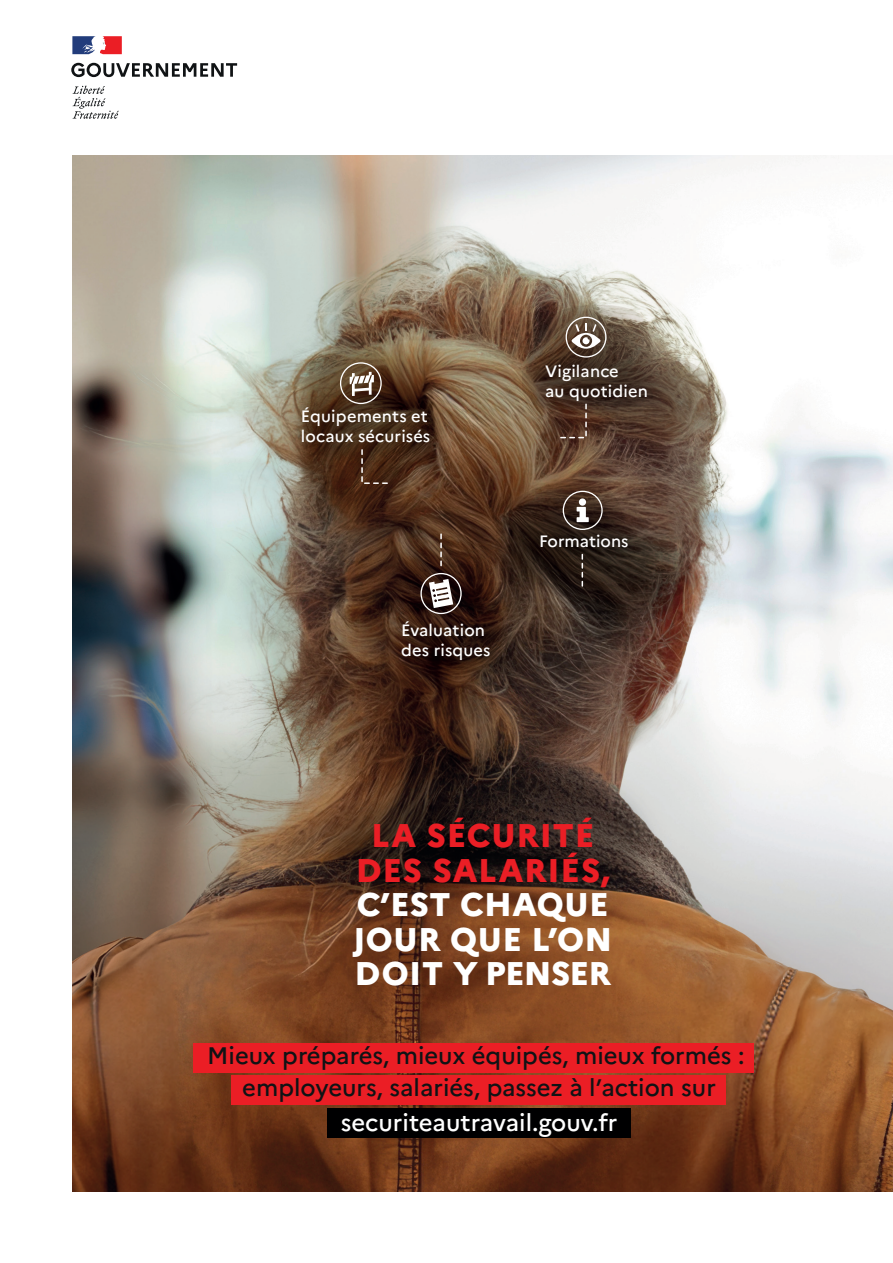
<style>
.page{position:relative;width:893px;height:1263px;background:#fff}
.page>*{position:absolute;margin:0;border:0;box-sizing:border-box;transform-origin:0 0}
.t1{font:800 32.85px/34.5px "Marianne";letter-spacing:.01em;color:#fff;text-align:justify}
.t2{font:800 32.85px/34.5px "Marianne";letter-spacing:.025em;color:#eb1e25;text-align:center}
.t3{font:500 23.85px/31.8px "Marianne";color:#101315;text-align:center}
.t4{font:500 23.85px "Marianne";color:#fff}
.t5{font:500 16.35px/19.6px "Marianne";letter-spacing:.01em;color:#fff}
</style>
<div class="page">
<img style="left:72px;top:155px;width:821px;height:1036px">
<img style="left:392px;top:613px;width:116px;height:65px">
<svg style="left:440px;top:534px;width:2px;height:32px"></svg>
<div style="left:420px;top:573px;width:42px;height:41px;border:1px solid #fff;border-radius:50%"></div>
<svg style="left:429px;top:579px;width:24px;height:29px"></svg>
<img style="left:279px;top:384px;width:202px;height:102px">
<svg style="left:298px;top:350px;width:153px;height:143px;background:#5a402b"></svg>
<svg style="left:495px;top:479px;width:204px;height:146px;background:#473328"></svg>
<img style="left:511px;top:335px;width:11px;height:102px">
<svg style="left:522px;top:304px;width:204px;height:143px;background:#7a695b"></svg>
<div style="left:328px;top:1108px;width:303px;height:30px;background:#000001"></div>
<div style="left:232px;top:1076px;width:494px;height:29px;background:#eb1e25"></div>
<div style="left:193px;top:1043px;width:560px;height:30px;background:#eb1e25"></div>
<svg style="left:71px;top:63px;width:166px;height:14px"></svg>
<svg style="left:72px;top:86px;width:47px;height:33px"></svg>
<svg style="left:72px;top:36px;width:50px;height:18px"></svg>
<p class="t5" style="left:301px;top:405px;width:131px">Équipements et locaux sécurisés</p>
<p class="t5" style="left:401px;top:619px;width:91px">Évaluation des risques</p>
<p class="t5" style="left:545px;top:360px;width:104px">Vigilance<br>au quotidien</p>
<p class="t5" style="left:539px;top:530px;width:91px">Formations</p>
<h1 class="t2" style="left:356px;top:815px;width:255px">LA SÉCURITÉ<br>DES SALARIÉS,</h1>
<h1 class="t1" style="left:353px;top:885px;width:261px">C’EST CHAQUE JOUR QUE L’ON DOIT Y PENSER</h1>
<h2 class="t3" style="left:207px;top:1038px;width:539px">Mieux préparés, mieux équipés, mieux formés : employeurs, salariés, passez à l’action sur</h2>
<h2 class="t4" style="left:341px;top:1103px;width:278px">securiteautravail.gouv.fr</h2>
</div>
